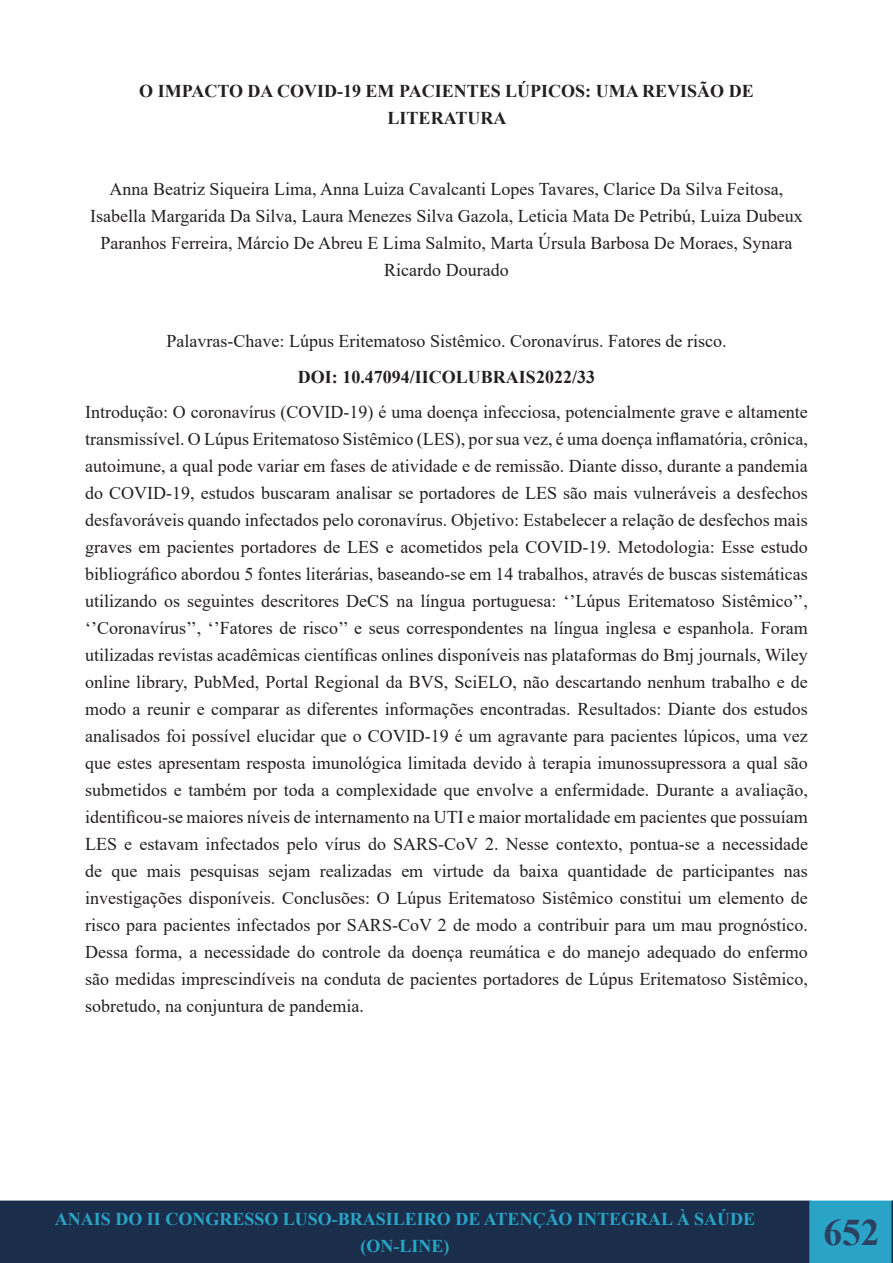
<style>
.page{position:relative;width:893px;height:1263px;background:#fff}
.page>*{position:absolute;margin:0;border:0;box-sizing:border-box;transform-origin:0 0}
.t1{font:700 37.5px "Times New Roman";color:#2c4161}
.t2{font:18px/27px "Times New Roman";color:#231f20;text-align:center}
.t3{font:700 18px/27px "Times New Roman";color:#231f20;text-align:center}
.t4{font:700 18px/26.5px "Times New Roman";color:#2aa4c6;text-align:center}
</style>
<div class="page">
<div style="left:0;top:1201px;width:810px;height:62px;background:#1a2e4b"></div>
<div style="left:0;top:1200px;width:811px;height:63px;border:2px solid #1a2e4b"></div>
<div style="left:810px;top:1201px;width:83px;height:62px;background:#2aa4c6"></div>
<div style="left:809px;top:1200px;width:84px;height:63px;border:2px solid #2aa4c6"></div>
<svg style="left:891px;top:1200px;width:2px;height:63px"></svg>
<p class="t3" style="left:139px;top:77px;width:616px">O IMPACTO DA COVID-19 EM PACIENTES LÚPICOS: UMA REVISÃO DE<br>LITERATURA</p>
<p class="t2" style="left:90px;top:175px;width:714px">Anna Beatriz Siqueira Lima, Anna Luiza Cavalcanti Lopes Tavares, Clarice Da Silva Feitosa, Isabella Margarida Da Silva, Laura Menezes Silva Gazola, Leticia Mata De Petribú, Luiza Dubeux Paranhos Ferreira, Márcio De Abreu E Lima Salmito, Marta Úrsula Barbosa De Moraes, Synara Ricardo Dourado</p>
<p class="t2" style="left:167px;top:327px;width:561px">Palavras-Chave: Lúpus Eritematoso Sistêmico. Coronavírus. Fatores de risco.</p>
<p class="t3" style="left:298px;top:363px;width:299px">DOI: 10.47094/IICOLUBRAIS2022/33</p>
<p class="t2" style="left:85px;top:398px;width:724px;text-align:justify">Introdução: O coronavírus (COVID-19) é uma doença infecciosa, potencialmente grave e altamente transmissível. O Lúpus Eritematoso Sistêmico (LES), por sua vez, é uma doença inflamatória, crônica, autoimune, a qual pode variar em fases de atividade e de remissão. Diante disso, durante a pandemia do COVID-19, estudos buscaram analisar se portadores de LES são mais vulneráveis a desfechos desfavoráveis quando infectados pelo coronavírus. Objetivo: Estabelecer a relação de desfechos mais graves em pacientes portadores de LES e acometidos pela COVID-19. Metodologia: Esse estudo bibliográfico abordou 5 fontes literárias, baseando-se em 14 trabalhos, através de buscas sistemáticas utilizando os seguintes descritores DeCS na língua portuguesa: ‘’Lúpus Eritematoso Sistêmico’’, ‘’Coronavírus’’, ‘’Fatores de risco’’ e seus correspondentes na língua inglesa e espanhola. Foram utilizadas revistas acadêmicas científicas onlines disponíveis nas plataformas do Bmj journals, Wiley online library, PubMed, Portal Regional da BVS, SciELO, não descartando nenhum trabalho e de modo a reunir e comparar as diferentes informações encontradas. Resultados: Diante dos estudos analisados foi possível elucidar que o COVID-19 é um agravante para pacientes lúpicos, uma vez que estes apresentam resposta imunológica limitada devido à terapia imunossupressora a qual são submetidos e também por toda a complexidade que envolve a enfermidade. Durante a avaliação, identificou-se maiores níveis de internamento na UTI e maior mortalidade em pacientes que possuíam LES e estavam infectados pelo vírus do SARS-CoV 2. Nesse contexto, pontua-se a necessidade de que mais pesquisas sejam realizadas em virtude da baixa quantidade de participantes nas investigações disponíveis. Conclusões: O Lúpus Eritematoso Sistêmico constitui um elemento de risco para pacientes infectados por SARS-CoV 2 de modo a contribuir para um mau prognóstico.<br>Dessa forma, a necessidade do controle da doença reumática e do manejo adequado do enfermo são medidas imprescindíveis na conduta de pacientes portadores de Lúpus Eritematoso Sistêmico, sobretudo, na conjuntura de pandemia.</p>
<p class="t4" style="left:55px;top:1205px;width:702px">ANAIS DO II CONGRESSO LUSO-BRASILEIRO DE ATENÇÃO INTEGRAL À SAÚDE (ON-LINE)</p>
<h1 class="t1" style="left:823px;top:1205px;width:58px">652</h1>
</div>
